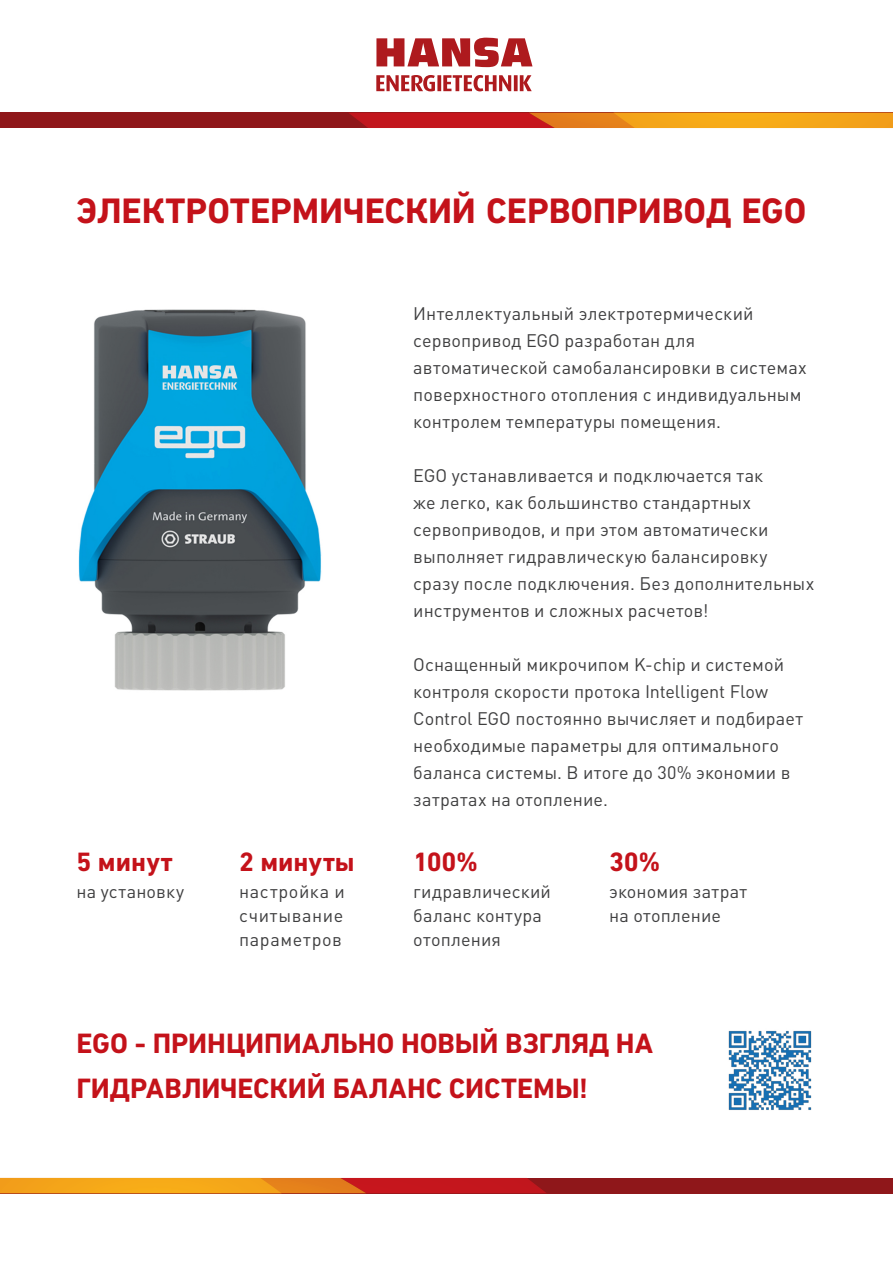
<style>
.page{position:relative;width:893px;height:1263px;background:#fff}
.page>*{position:absolute;margin:0;border:0;box-sizing:border-box;transform-origin:0 0}
.t1{font:700 36px "DIN Next CYR";letter-spacing:-.005em;color:#c4121a}
.t2{font:700 28.5px "DIN Next CYR";color:#c4121a}
.t3{font:700 27px "DIN Next CYR";color:#c4121a}
.t4{font:18px/27px "DIN Cyr";letter-spacing:.01em;color:#3e3e3f}
.t5{font:18px/24px "DIN Cyr";letter-spacing:.03em;color:#3e3e3f}
.t6{font:18px "DIN Cyr";letter-spacing:.035em;color:#3e3e3f}
</style>
<div class="page">
<div style="left:0;top:113px;width:893px;height:15px;background:#8f171a"></div>
<svg style="left:349px;top:113px;width:544px;height:15px;background:#e06d1a"></svg>
<svg style="left:376px;top:75px;width:156px;height:16px"></svg>
<svg style="left:376px;top:38px;width:156px;height:29px"></svg>
<img style="left:78px;top:309px;width:244px;height:382px">
<div style="left:0;top:1178px;width:893px;height:15px;background:#8f171a"></div>
<svg style="left:0;top:1178px;width:546px;height:15px;background:#e06d1a"></svg>
<img style="left:728px;top:1030px;width:84px;height:80px">
<p class="t1" style="left:77px;top:189px;width:731px">ЭЛЕКТРОТЕРМИЧЕСКИЙ СЕРВОПРИВОД EGO</p>
<p class="t3" style="left:77px;top:846px;width:98px">5 минут</p>
<p class="t4" style="left:77px;top:877px;width:109px">на установку</p>
<p class="t3" style="left:239px;top:846px;width:117px">2 минуты</p>
<p class="t5" style="left:239px;top:878px;width:107px">настройка и считывание</p>
<p class="t6" style="left:239px;top:927px;width:104px">параметров</p>
<p class="t4" style="left:413px;top:299px;width:342px">Интеллектуальный электротермический</p>
<p class="t4" style="left:413px;top:326px;width:283px">сервопривод EGO разработан для</p>
<p class="t4" style="left:413px;top:353px;width:395px">автоматической самобалансировки в системах поверхностного отопления с индивидуальным контролем температуры помещения.</p>
<p class="t4" style="left:413px;top:461px;width:351px">EGO устанавливается и подключается так</p>
<p class="t4" style="left:413px;top:488px;width:339px">же легко, как большинство стандартных</p>
<p class="t4" style="left:413px;top:515px;width:357px">сервоприводов, и при этом автоматически</p>
<p class="t4" style="left:413px;top:542px;width:356px">выполняет гидравлическую балансировку</p>
<p class="t4" style="left:413px;top:569px;width:402px">сразу после подключения. Без дополнительных инструментов и сложных расчетов!</p>
<p class="t4" style="left:413px;top:650px;width:391px">Оснащенный микрочипом K-chip и системой контроля скорости протока Intelligent Flow Control EGO постоянно вычисляет и подбирает необходимые параметры для оптимального баланса системы. В итоге до 30% экономии в затратах на отопление.</p>
<p class="t3" style="left:413px;top:846px;width:66px">100%</p>
<p class="t4" style="left:413px;top:877px;width:139px">гидравлический</p>
<p class="t4" style="left:413px;top:902px;width:130px;line-height:24px">баланс контура отопления</p>
<p class="t3" style="left:609px;top:846px;width:53px">30%</p>
<p class="t4" style="left:609px;top:877px;width:140px">экономия затрат</p>
<p class="t4" style="left:609px;top:901px;width:113px">на отопление</p>
<p class="t2" style="left:77px;top:1026px;width:578px">EGO - ПРИНЦИПИАЛЬНО НОВЫЙ ВЗГЛЯД НА</p>
<p class="t2" style="left:77px;top:1071px;width:513px">ГИДРАВЛИЧЕСКИЙ БАЛАНС СИСТЕМЫ!</p>
</div>
